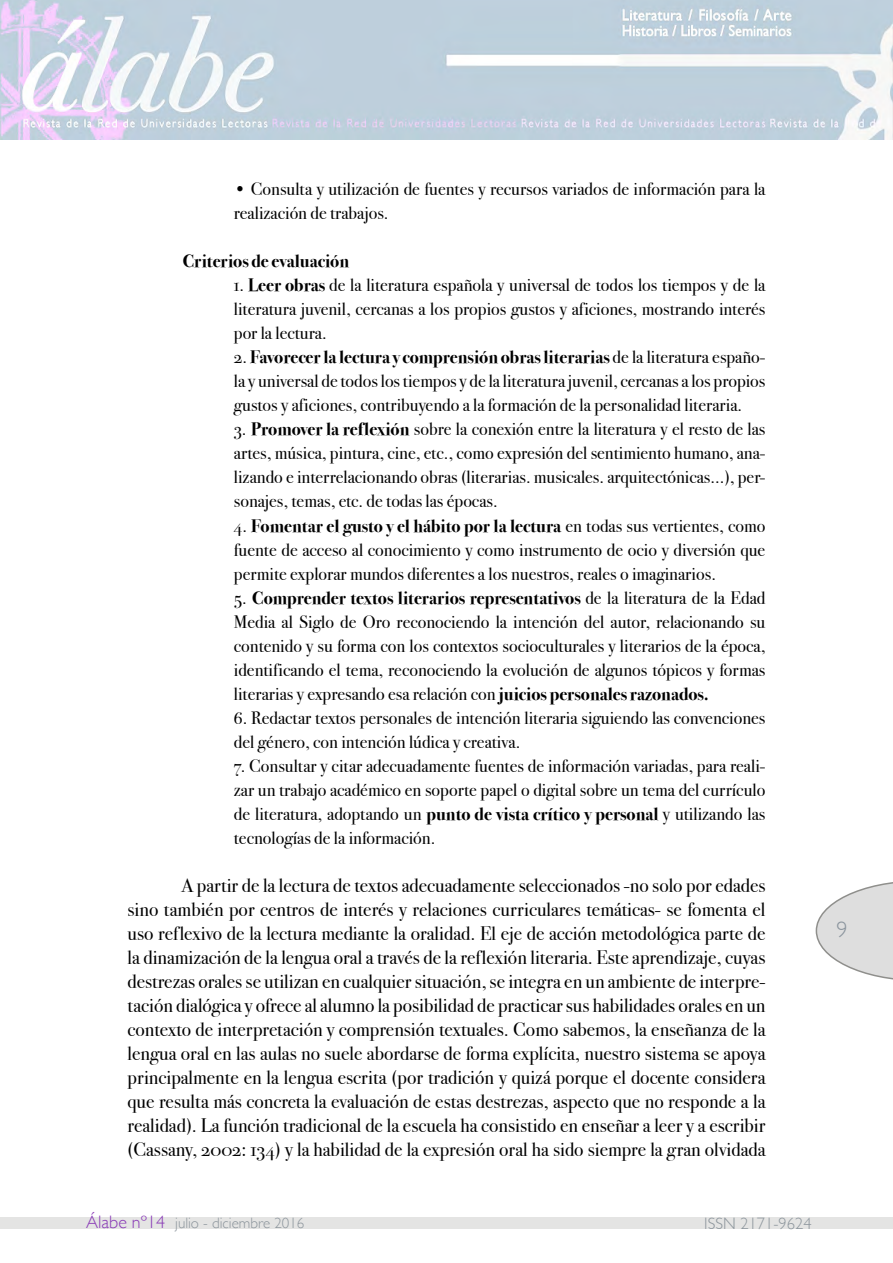
<style>
.page{position:relative;width:893px;height:1263px;background:#fff}
.page>*{position:absolute;margin:0;border:0;box-sizing:border-box;transform-origin:0 0}
.t1{font:300 22.5px "Gill Sans";color:#8a949d}
.t2{font:19.5px/24px "Bodoni Svty Two OSITCTT Book";color:#000;text-align:justify}
.t3{font:18px/24px "Bodoni Svty Two OSITCTT Book";color:#000;text-align:justify}
.t4{font:18px "Bodoni Svty Two OSITCTT Bold";color:#000}
.t5{font:300 16.5px "Gill Sans";color:#8c959c}
.t6{font:300 15px "Gill Sans";color:#8c959c}
.s1{font-family:"Bodoni Svty Two OSITCTT Bold"}
.s2{font-size:18px;color:#893ab6}
</style>
<div class="page">
<svg style="left:816px;top:882px;width:77px;height:98px"></svg>
<img style="left:0;top:0;width:893px;height:139px">
<div style="left:0;top:1218px;width:893px;height:11px;background:#e4e4e3"></div>
<p class="t3" style="left:234px;top:177px;width:533px">• Consulta y utilización de fuentes y recursos variados de información para la realización de trabajos.</p>
<p class="t4" style="left:183px;top:251px;width:168px">Criterios de evaluación</p>
<p class="t3" style="left:234px;top:273px;width:533px">1. <span class="s1">Leer obras</span> de la literatura española y universal de todos los tiempos y de la literatura juvenil, cercanas a los propios gustos y aficiones, mostrando interés por la lectura.</p>
<p class="t3" style="left:234px;top:345px;width:533px">2. <span class="s1">Favorecer la lectura y comprensión obras literarias</span> de la literatura españo&shy;la y universal de todos los tiempos y de la literatura juvenil, cercanas a los propios gustos y aficiones, contribuyendo a la formación de la personalidad literaria.</p>
<p class="t3" style="left:234px;top:417px;width:533px">3. <span class="s1">Promover la reflexión</span> sobre la conexión entre la literatura y el resto de las artes, música, pintura, cine, etc., como expresión del sentimiento humano, ana&shy;lizando e interrelacionando obras (literarias. musicales. arquitectónicas...), per&shy;sonajes, temas, etc. de todas las épocas.</p>
<p class="t3" style="left:234px;top:513px;width:533px">4. <span class="s1">Fomentar el gusto y el hábito por la lectura</span> en todas sus vertientes, como fuente de acceso al conocimiento y como instrumento de ocio y diversión que permite explorar mundos diferentes a los nuestros, reales o imaginarios.</p>
<p class="t3" style="left:234px;top:585px;width:533px">5. <span class="s1">Comprender textos literarios representativos</span> de la literatura de la Edad Media al Siglo de Oro reconociendo la intención del autor, relacionando su contenido y su forma con los contextos socioculturales y literarios de la época, identificando el tema, reconociendo la evolución de algunos tópicos y formas literarias y expresando esa relación con <span class="s1">juicios personales razonados.</span></p>
<p class="t3" style="left:234px;top:705px;width:533px">6. Redactar textos personales de intención literaria siguiendo las convenciones del género, con intención lúdica y creativa.</p>
<p class="t3" style="left:234px;top:753px;width:533px">7. Consultar y citar adecuadamente fuentes de información variadas, para reali&shy;zar un trabajo académico en soporte papel o digital sobre un tema del currículo de literatura, adoptando un <span class="s1">punto de vista crítico y personal</span> y utilizando las tecnologías de la información.</p>
<p class="t2" style="left:128px;top:873px;width:639px;text-indent:54px">A partir de la lectura de textos adecuadamente seleccionados -no solo por edades sino también por centros de interés y relaciones curriculares temáticas- se fomenta el uso reflexivo de la lectura mediante la oralidad. El eje de acción metodológica parte de la dinamización de la lengua oral a través de la reflexión literaria. Este aprendizaje, cuyas destrezas orales se utilizan en cualquier situación, se integra en un ambiente de interpre&shy;tación dialógica y ofrece al alumno la posibilidad de practicar sus habilidades orales en un contexto de interpretación y comprensión textuales. Como sabemos, la enseñanza de la lengua oral en las aulas no suele abordarse de forma explícita, nuestro sistema se apoya principalmente en la lengua escrita (por tradición y quizá porque el docente considera que resulta más concreta la evaluación de estas destrezas, aspecto que no responde a la realidad). La función tradicional de la escuela ha consistido en enseñar a leer y a escribir (Cassany, 2002: 134) y la habilidad de la expresión oral ha sido siempre la gran olvidada</p>
<p class="t6" style="left:86px;top:1211px;width:220px"><span class="s2">Álabe nº14</span> julio - diciembre 2016</p>
<p class="t5" style="left:704px;top:1211px;width:109px">ISSN 2171-9624</p>
<p class="t1" style="left:837px;top:912px;width:13px">9</p>
</div>
